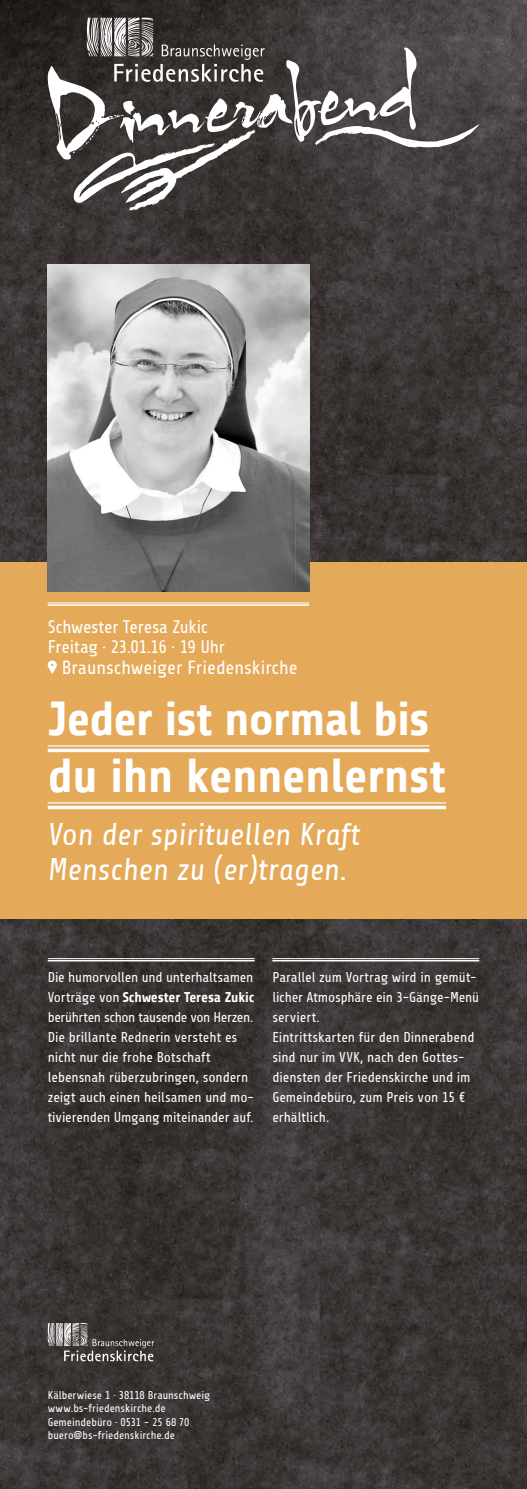
<style>
.page{position:relative;width:527px;height:1489px;background:#fff}
.page>*{position:absolute;margin:0;border:0;box-sizing:border-box;transform-origin:0 0}
.t1{font:700 47.5px/57px "Share";letter-spacing:-.015em;color:#fff}
.t2{font:italic 31.25px/35px "Share";color:#fff}
.t3{font:19.06px "Share";color:#fff}
.t4{font:18.12px/20.6px "Share";letter-spacing:-.02em;color:#fff}
.t5{font:14.12px/20px "Share";letter-spacing:-.005em;color:#fff}
.t6{font:11.25px/13.5px "Share";color:#fff}
.s1{font-weight:700}
</style>
<div class="page">
<img style="left:0;top:0;width:526px;height:1488px">
<div style="left:0;top:562px;width:526px;height:356px;background:#e4aa5a"></div>
<svg style="left:48px;top:660px;width:9px;height:14px"></svg>
<hr style="left:48px;top:745px;width:381px;height:1px;background:#fff">
<svg style="left:48px;top:748px;width:381px;height:4px;background:#f9efe0"></svg>
<hr style="left:48px;top:802px;width:397px;height:1px;background:#fff">
<svg style="left:48px;top:805px;width:397px;height:4px;background:#f9eedf"></svg>
<img style="left:48px;top:264px;width:261px;height:327px">
<svg style="left:48px;top:18px;width:431px;height:193px;background:#5a5554"></svg>
<hr style="left:48px;top:958px;width:206px;height:1px;background:#fff">
<hr style="left:48px;top:959px;width:206px;height:2px;background:#fff">
<hr style="left:272px;top:958px;width:207px;height:1px;background:#fff">
<hr style="left:272px;top:959px;width:207px;height:2px;background:#fff">
<hr style="left:48px;top:602px;width:261px;height:1px;background:#fff">
<hr style="left:48px;top:604px;width:261px;height:1px;background:#fff">
<svg style="left:48px;top:1322px;width:106px;height:39px;background:#5f5b59"></svg>
<p class="t4" style="left:48px;top:617px;width:178px">Schwester Teresa Zukic<br>Freitag · 23.01.16 · 19 Uhr</p>
<h3 class="t3" style="left:62px;top:657px;width:237px">Braunschweiger Friedenskirche</h3>
<h1 class="t1" style="left:48px;top:691px;width:399px">Jeder ist normal bis du ihn kennenlernst</h1>
<h2 class="t2" style="left:48px;top:817px;width:314px">Von der spirituellen Kraft<br>Menschen zu (er)tragen.</h2>
<p class="t5" style="left:48px;top:967px;width:208px">Die humorvollen und unterhaltsamen Vorträge von <span class="s1">Schwester Teresa Zukic </span>berührten schon tausende von Herzen.<br>Die brillante Rednerin versteht es nicht nur die frohe Botschaft lebensnah rüberzubringen, sondern zeigt auch einen heilsamen und mo&shy;tivierenden Umgang miteinander auf.</p>
<p class="t5" style="left:272px;top:967px;width:208px">Parallel zum Vortrag wird in gemüt&shy;licher Atmosphäre ein 3-Gänge-Menü serviert.<br>Eintrittskarten für den Dinnerabend sind nur im VVK, nach den Gottes&shy;diensten der Friedenskirche und im<br>Gemeindebüro, zum Preis von 15 € erhältlich.</p>
<p class="t6" style="left:48px;top:1388px;width:163px">Kälberwiese 1 · 38118 Braunschweig www.bs-friedenskirche.de<br>Gemeindebüro · 0531 - 25 68 70 buero@bs-friedenskirche.de</p>
</div>
